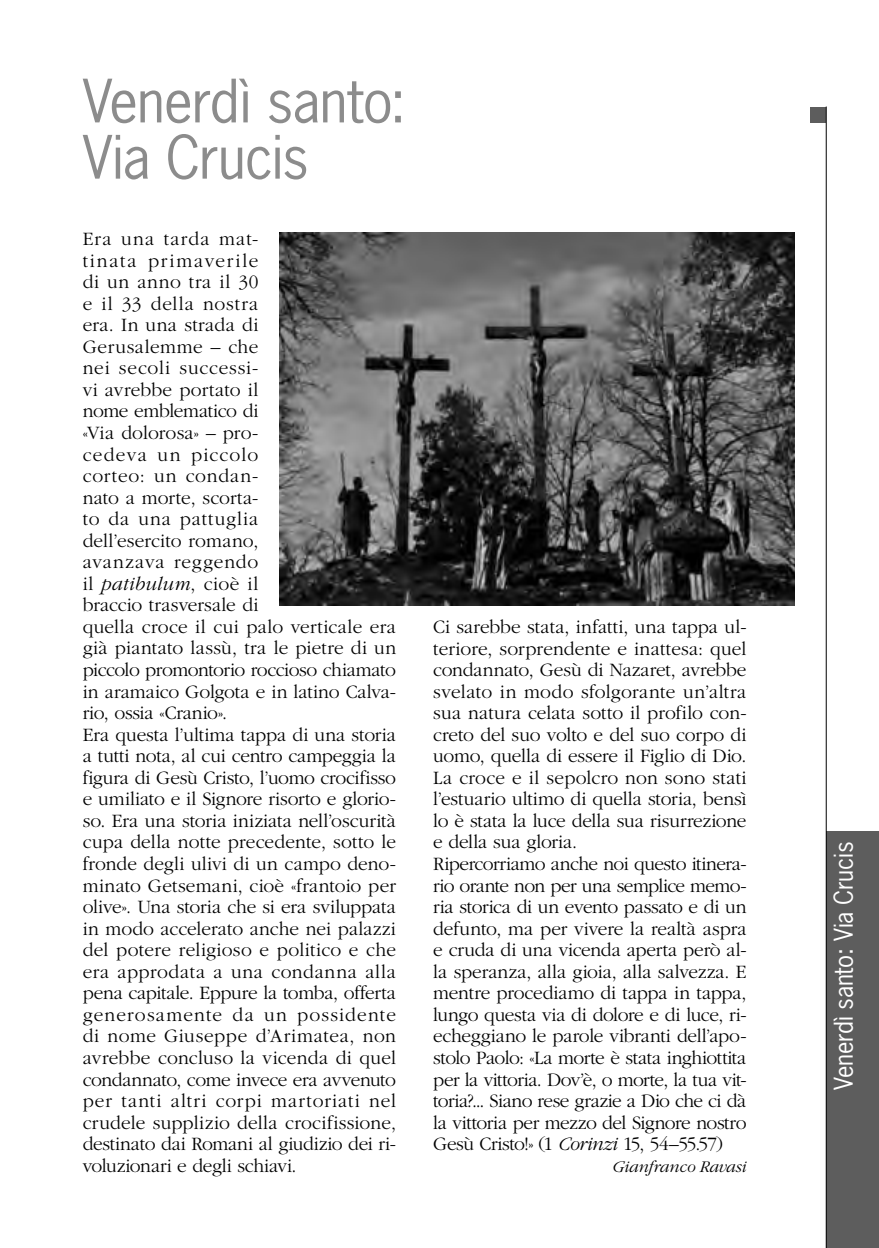
<style>
.page{position:relative;width:879px;height:1248px;background:#fff}
.page>*{position:absolute;margin:0;border:0;box-sizing:border-box;transform-origin:0 0}
.t1{font:56.2px/56.2px "News Gothic Std";letter-spacing:-.015em;color:#8c8c8c}
.t2{font:24.4px "News Gothic Std";letter-spacing:-.01em;color:#fff}
.t3{font:300 19.6px/21.6px "Garamond";color:#000}
.t4{font:italic 300 16.8px "Garamond";letter-spacing:-.01em;color:#000}
.s1{font-style:italic}
</style>
<div class="page">
<div style="left:810px;top:106px;width:16px;height:16px;background:#5d5d5d"></div>
<div style="left:826px;top:831px;width:53px;height:416px;background:#5d5d5d"></div>
<hr style="left:826px;top:106px;width:1px;height:1141px;background:#000">
<img style="left:280px;top:233px;width:514px;height:372px">
<h1 class="t1" style="left:83px;top:73px;width:325px">Venerdì santo:<br>Via Crucis</h1>
<p class="t3" style="left:83px;top:228px;width:315px">Era una tarda mat-<br>tinata primaverile<br>di un anno tra il 30<br>e il 33 della nostra<br>era. In una strada di<br>Gerusalemme – che<br>nei secoli successi-<br>vi avrebbe portato il<br>nome emblematico di<br>«Via dolorosa» – pro-<br>cedeva un piccolo<br>corteo: un condan-<br>nato a morte, scorta-<br>to da una pattuglia<br>dell’esercito romano,<br>avanzava reggendo<br>il <span class="s1">patibulum</span>, cioè il<br>braccio trasversale di<br>quella croce il cui palo verticale era già piantato lassù, tra le pietre di un piccolo promontorio roccioso chiamato in aramaico Golgota e in latino Calva&shy;rio, ossia «Cranio».<br>Era questa l’ultima tappa di una storia a tutti nota, al cui centro campeggia la figura di Gesù Cristo, l’uomo crocifisso e umiliato e il Signore risorto e glorio&shy;so. Era una storia iniziata nell’oscurità cupa della notte precedente, sotto le fronde degli ulivi di un campo deno&shy;minato Getsemani, cioè «frantoio per olive». Una storia che si era sviluppata in modo accelerato anche nei palazzi del potere religioso e politico e che era approdata a una condanna alla pena capitale. Eppure la tomba, offerta generosamente da un possidente di nome Giuseppe d’Arimatea, non avrebbe concluso la vicenda di quel condannato, come invece era avvenuto per tanti altri corpi martoriati nel crudele supplizio della crocifissione, destinato dai Romani al giudizio dei ri&shy;voluzionari e degli schiavi.</p>
<p class="t3" style="left:433px;top:616px;width:315px">Ci sarebbe stata, infatti, una tappa ul&shy;teriore, sorprendente e inattesa: quel condannato, Gesù di Nazaret, avrebbe svelato in modo sfolgorante un’altra sua natura celata sotto il profilo con&shy;creto del suo volto e del suo corpo di uomo, quella di essere il Figlio di Dio.<br>La croce e il sepolcro non sono stati l’estuario ultimo di quella storia, bensì lo è stata la luce della sua risurrezione e della sua gloria.<br>Ripercorriamo anche noi questo itinera&shy;rio orante non per una semplice memo&shy;ria storica di un evento passato e di un defunto, ma per vivere la realtà aspra e cruda di una vicenda aperta però al&shy;la speranza, alla gioia, alla salvezza. E mentre procediamo di tappa in tappa, lungo questa via di dolore e di luce, ri&shy;echeggiano le parole vibranti dell’apo&shy;stolo Paolo: «La morte è stata inghiottita per la vittoria. Dov’è, o morte, la tua vit&shy;toria?... Siano rese grazie a Dio che ci dà la vittoria per mezzo del Signore nostro Gesù Cristo!» (1 <span class="s1">Corinzi</span> 15, 54–55.57)</p>
<p class="t4" style="left:612px;top:1157px;width:136px">Gianfranco Ravasi</p>
<p class="t2" style="left:828px;top:1089px;width:249px;rotate:-90deg">Venerdì santo: Via Crucis</p>
</div>
